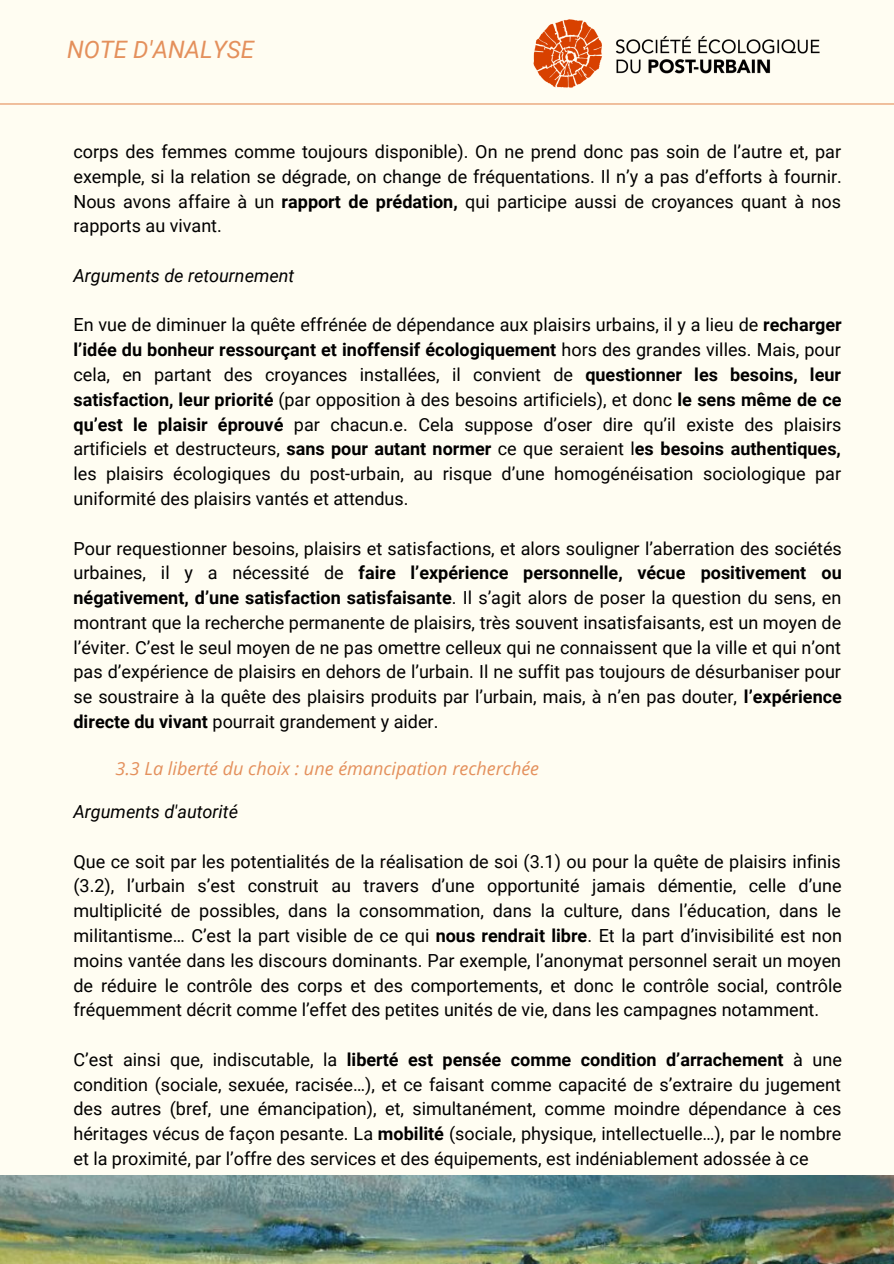
<style>
.page{position:relative;width:894px;height:1264px;background:#fff}
.page>*{position:absolute;margin:0;border:0;box-sizing:border-box;transform-origin:0 0}
.t1{font:italic 24px "Roboto";color:#e4905c}
.t2{font:18px/24.8px "Roboto";color:#000;text-align:justify}
.t3{font:italic 18px "Open Sans";color:#e4905c}
.t4{font:italic 18px "Roboto";color:#000}
.s1{font-weight:700}
</style>
<div class="page">
<div style="left:0;top:0;width:893px;height:1263px;background:#fffdf2"></div>
<hr style="left:0;top:103px;width:893px;height:2px;background:#e4905c">
<img style="left:0;top:1175px;width:893px;height:88px">
<img style="left:508px;top:19px;width:351px;height:85px">
<p class="t1" style="left:67px;top:36px;width:189px">NOTE D'ANALYSE</p>
<p class="t2" style="left:73px;top:139px;width:769px">corps des femmes comme toujours disponible). On ne prend donc pas soin de l’autre et, par exemple, si la relation se dégrade, on change de fréquentations. Il n’y a pas d’efforts à fournir.<br>Nous avons affaire à un <span class="s1">rapport de prédation,</span> qui participe aussi de croyances quant à nos rapports au vivant.</p>
<p class="t4" style="left:73px;top:265px;width:222px">Arguments de retournement</p>
<p class="t2" style="left:73px;top:313px;width:769px">En vue de diminuer la quête effrénée de dépendance aux plaisirs urbains, il y a lieu de <span class="s1">recharger l’idée du bonheur ressourçant et inoffensif écologiquement</span> hors des grandes villes. Mais, pour cela, en partant des croyances installées, il convient de <span class="s1">questionner les besoins, leur satisfaction, leur priorité</span> (par opposition à des besoins artificiels), et donc <span class="s1">le sens même de ce qu’est le plaisir éprouvé</span> par chacun.e. Cela suppose d’oser dire qu’il existe des plaisirs artificiels et destructeurs, <span class="s1">sans pour autant normer</span> ce que seraient l<span class="s1">es besoins authentiques, </span>les plaisirs écologiques du post-urbain, au risque d’une homogénéisation sociologique par uniformité des plaisirs vantés et attendus.</p>
<p class="t2" style="left:73px;top:536px;width:769px">Pour requestionner besoins, plaisirs et satisfactions, et alors souligner l’aberration des sociétés urbaines, il y a nécessité de <span class="s1">faire l’expérience personnelle, vécue positivement ou négativement, d’une satisfaction satisfaisante</span>. Il s’agit alors de poser la question du sens, en montrant que la recherche permanente de plaisirs, très souvent insatisfaisants, est un moyen de l’éviter. C’est le seul moyen de ne pas omettre celleux qui ne connaissent que la ville et qui n’ont pas d’expérience de plaisirs en dehors de l’urbain. Il ne suffit pas toujours de désurbaniser pour se soustraire à la quête des plaisirs produits par l’urbain, mais, à n’en pas douter, <span class="s1">l’expérience directe du vivant</span> pourrait grandement y aider.</p>
<p class="t3" style="left:115px;top:755px;width:425px">3.3 La liberté du choix : une émancipation recherchée</p>
<p class="t4" style="left:73px;top:801px;width:166px">Arguments d'autorité</p>
<p class="t2" style="left:73px;top:849px;width:769px">Que ce soit par les potentialités de la réalisation de soi (3.1) ou pour la quête de plaisirs infinis (3.2), l’urbain s’est construit au travers d’une opportunité jamais démentie, celle d’une multiplicité de possibles, dans la consommation, dans la culture, dans l’éducation, dans le militantisme… C’est la part visible de ce qui <span class="s1">nous rendrait libre</span>. Et la part d’invisibilité est non moins vantée dans les discours dominants. Par exemple, l’anonymat personnel serait un moyen de réduire le contrôle des corps et des comportements, et donc le contrôle social, contrôle fréquemment décrit comme l’effet des petites unités de vie, dans les campagnes notamment.</p>
<p class="t2" style="left:73px;top:1047px;width:769px">C’est ainsi que, indiscutable, la <span class="s1">liberté est pensée comme condition d’arrachement</span> à une condition (sociale, sexuée, racisée…), et ce faisant comme capacité de s’extraire du jugement des autres (bref, une émancipation), et, simultanément, comme moindre dépendance à ces héritages vécus de façon pesante. La <span class="s1">mobilité</span> (sociale, physique, intellectuelle…), par le nombre et la proximité, par l’offre des services et des équipements, est indéniablement adossée à ce</p>
</div>
